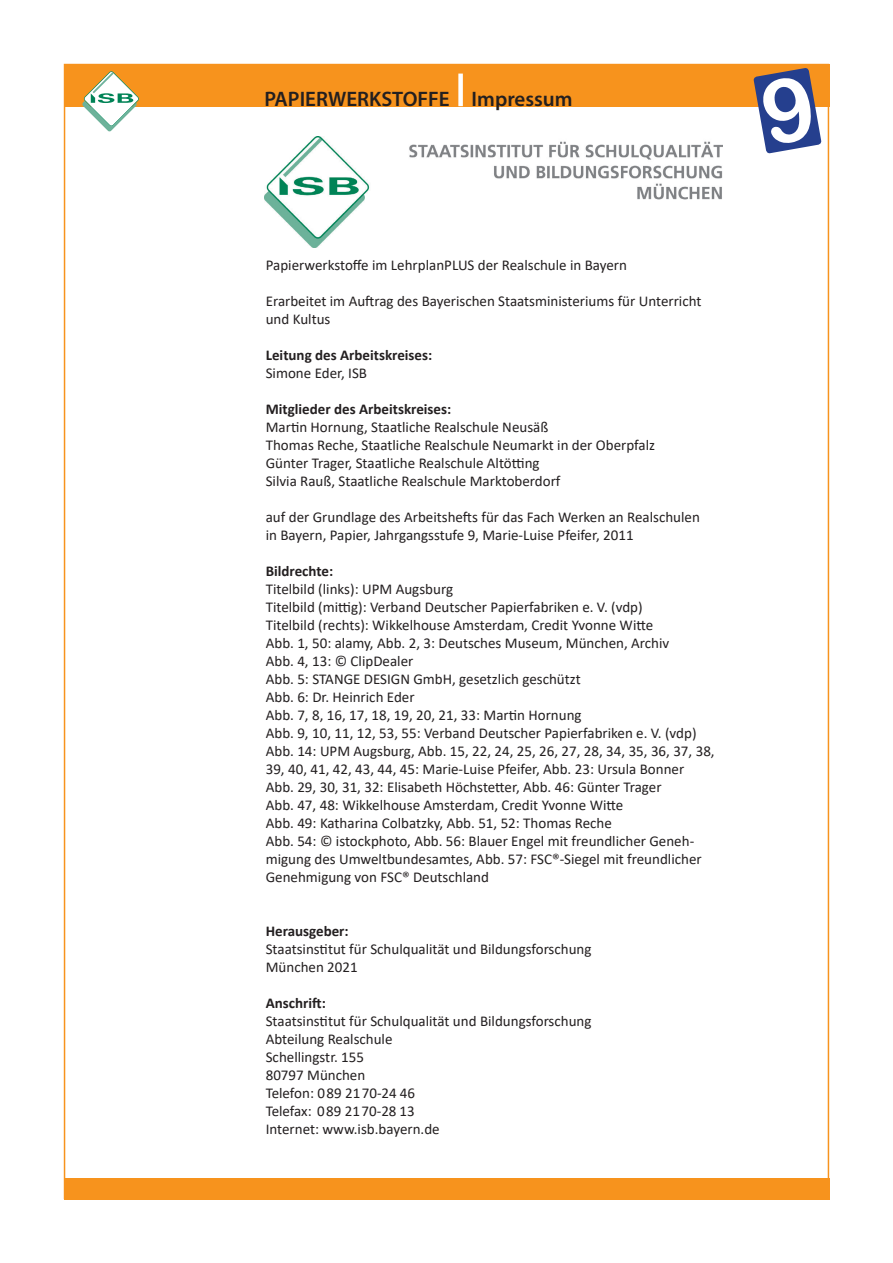
<style>
.page{position:relative;width:893px;height:1263px;background:#fff}
.page>*{position:absolute;margin:0;border:0;box-sizing:border-box;transform-origin:0 0}
.t1{font:600 21px "Myriad Pro";color:#231f20}
.t2{font:15px/18px "Calibri";color:#231f20}
.t3{font:700 15px "Calibri";color:#231f20}
</style>
<div class="page">
<div style="left:64px;top:1178px;width:765px;height:21px;background:#f7931d"></div>
<div style="left:64px;top:64px;width:765px;height:42px;background:#f7931d"></div>
<svg style="left:82px;top:71px;width:57px;height:60px"></svg>
<div style="left:458px;top:74px;width:5px;height:32px;background:#fff"></div>
<img style="left:265px;top:136px;width:458px;height:112px">
<svg style="left:753px;top:68px;width:69px;height:86px"></svg>
<p class="t1" style="left:264px;top:86px;width:310px">PAPIERWERKSTOFFE Impressum</p>
<p class="t2" style="left:266px;top:255px;width:363px">Papierwerkstoffe im LehrplanPLUS der Realschule in Bayern</p>
<p class="t2" style="left:266px;top:291px;width:437px">Erarbeitet im Auftrag des Bayerischen Staatsministeriums für Unterricht</p>
<p class="t2" style="left:266px;top:309px;width:66px">und Kultus</p>
<p class="t3" style="left:266px;top:344px;width:168px">Leitung des Arbeitskreises:</p>
<p class="t2" style="left:266px;top:363px;width:103px">Simone Eder, ISB</p>
<p class="t3" style="left:266px;top:398px;width:187px">Mitglieder des Arbeitskreises:</p>
<p class="t2" style="left:266px;top:417px;width:284px">Martin Hornung, Staatliche Realschule Neusäß</p>
<p class="t2" style="left:266px;top:435px;width:391px">Thomas Reche, Staatliche Realschule Neumarkt in der Oberpfalz</p>
<p class="t2" style="left:266px;top:453px;width:275px">Günter Trager, Staatliche Realschule Altötting</p>
<p class="t2" style="left:266px;top:471px;width:296px">Silvia Rauß, Staatliche Realschule Marktoberdorf</p>
<p class="t2" style="left:266px;top:507px;width:436px">auf der Grundlage des Arbeitshefts für das Fach Werken an Realschulen</p>
<p class="t2" style="left:266px;top:525px;width:369px">in Bayern, Papier, Jahrgangsstufe 9, Marie-Luise Pfeifer, 2011</p>
<p class="t3" style="left:266px;top:560px;width:69px">Bildrechte:</p>
<p class="t2" style="left:266px;top:579px;width:189px">Titelbild (links): UPM Augsburg</p>
<p class="t2" style="left:266px;top:597px;width:378px">Titelbild (mittig): Verband Deutscher Papierfabriken e. V. (vdp)</p>
<p class="t2" style="left:266px;top:615px;width:389px">Titelbild (rechts): Wikkelhouse Amsterdam, Credit Yvonne Witte</p>
<p class="t2" style="left:266px;top:633px;width:405px">Abb. 1, 50: alamy, Abb. 2, 3: Deutsches Museum, München, Archiv</p>
<p class="t2" style="left:266px;top:651px;width:149px">Abb. 4, 13: © ClipDealer</p>
<p class="t2" style="left:266px;top:669px;width:316px">Abb. 5: STANGE DESIGN GmbH, gesetzlich geschützt</p>
<p class="t2" style="left:266px;top:687px;width:150px">Abb. 6: Dr. Heinrich Eder</p>
<p class="t2" style="left:266px;top:705px;width:317px">Abb. 7, 8, 16, 17, 18, 19, 20, 21, 33: Martin Hornung</p>
<p class="t2" style="left:266px;top:723px;width:432px">Abb. 9, 10, 11, 12, 53, 55: Verband Deutscher Papierfabriken e. V. (vdp)</p>
<p class="t2" style="left:266px;top:741px;width:450px">Abb. 14: UPM Augsburg, Abb. 15, 22, 24, 25, 26, 27, 28, 34, 35, 36, 37, 38,<br>39, 40, 41, 42, 43, 44, 45: Marie-Luise Pfeifer, Abb. 23: Ursula Bonner</p>
<p class="t2" style="left:266px;top:777px;width:397px">Abb. 29, 30, 31, 32: Elisabeth Höchstetter, Abb. 46: Günter Trager</p>
<p class="t2" style="left:266px;top:795px;width:359px">Abb. 47, 48: Wikkelhouse Amsterdam, Credit Yvonne Witte</p>
<p class="t2" style="left:266px;top:813px;width:348px">Abb. 49: Katharina Colbatzky, Abb. 51, 52: Thomas Reche</p>
<p class="t2" style="left:266px;top:831px;width:437px">Abb. 54: © istockphoto, Abb. 56: Blauer Engel mit freundlicher Geneh&shy;migung des Umweltbundesamtes, Abb. 57: FSC®-Siegel mit freundlicher<br>Genehmigung von FSC® Deutschland</p>
<p class="t3" style="left:266px;top:920px;width:85px">Herausgeber:</p>
<p class="t2" style="left:266px;top:939px;width:327px">Staatsinstitut für Schulqualität und Bildungsforschung</p>
<p class="t2" style="left:266px;top:957px;width:93px">München 2021</p>
<p class="t3" style="left:266px;top:992px;width:62px">Anschrift:</p>
<p class="t2" style="left:266px;top:1011px;width:327px">Staatsinstitut für Schulqualität und Bildungsforschung</p>
<p class="t2" style="left:266px;top:1029px;width:128px">Abteilung Realschule</p>
<p class="t2" style="left:266px;top:1047px;width:100px">Schellingstr. 155</p>
<p class="t2" style="left:266px;top:1065px;width:101px">80797 München</p>
<p class="t2" style="left:266px;top:1083px;width:151px">Telefon: 089 2170-24 46</p>
<p class="t2" style="left:266px;top:1101px;width:151px">Telefax: 089 2170-28 13</p>
<p class="t2" style="left:266px;top:1119px;width:175px">Internet: www.isb.bayern.de</p>
</div>
